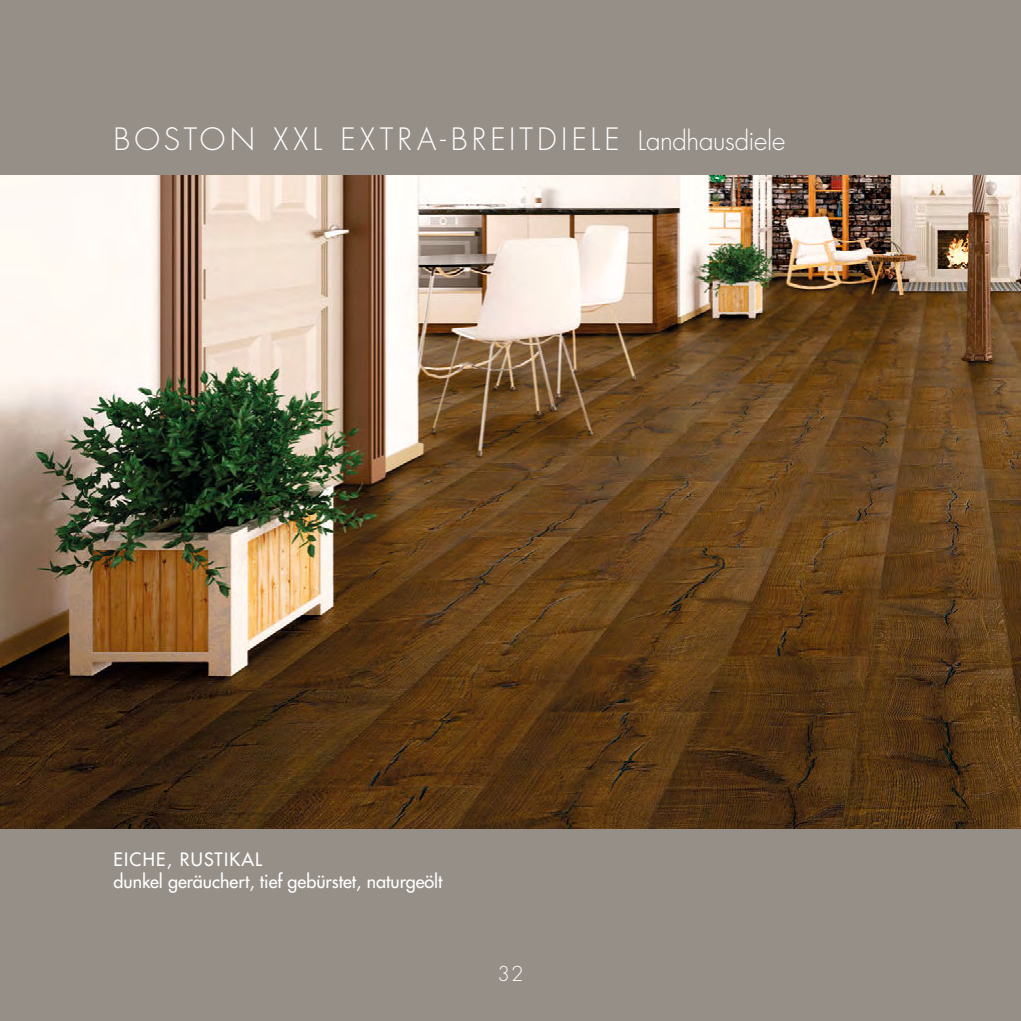
<style>
.page{position:relative;width:1021px;height:1021px;background:#fff}
.page>*{position:absolute;margin:0;border:0;box-sizing:border-box;transform-origin:0 0}
.t1{font:300 30px "Futura LT Pro";letter-spacing:.14em;color:#fff}
.t2{font:300 20px "Futura LT Pro";color:#fff}
.t3{font:500 18px/22px "Futura LT Pro";color:#fff}
.s1{font-size:26px}
</style>
<div class="page">
<div style="left:0;top:0;width:1020px;height:1020px;background:#958f88"></div>
<img style="left:0;top:176px;width:1020px;height:652px">
<h1 class="t1" style="left:113px;top:122px;width:673px">BOSTON XXL EXTRA-BREITDIELE <span class="s1">Landhausdiele</span></h1>
<p class="t3" style="left:113px;top:848px;width:330px">EICHE, RUSTIKAL<br>dunkel geräuchert, tief gebürstet, naturgeölt</p>
<p class="t2" style="left:497px;top:962px;width:27px">32</p>
</div>
